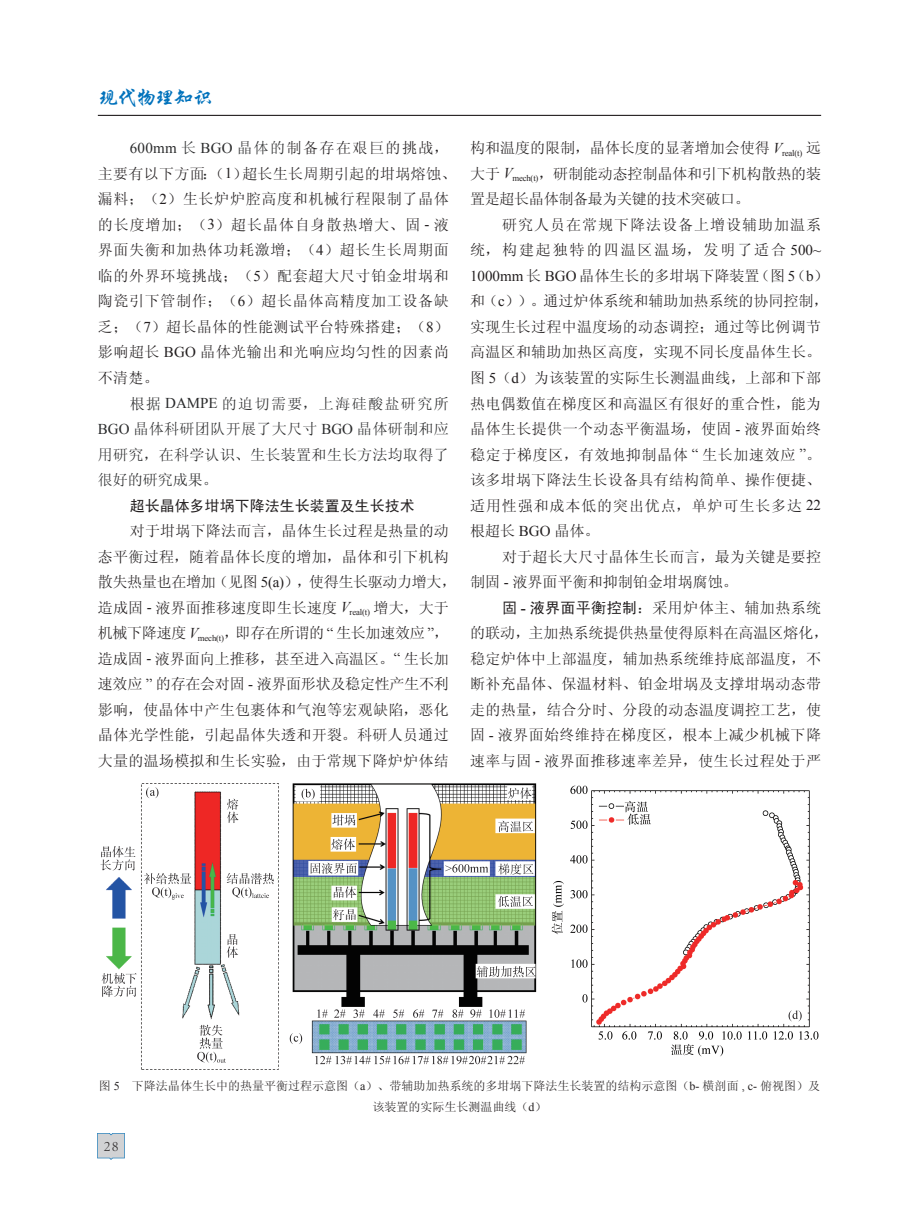
<style>
.page{position:relative;width:919px;height:1217px;background:#fff}
.page>*{position:absolute;margin:0;border:0;box-sizing:border-box;transform-origin:0 0}
.t1{font:21px "FZXKK GBK1 0";letter-spacing:-.1em;color:#0072bc}
.t2{font:15px "Sim Sun";letter-spacing:.02em;color:#231f20}
.t3{font:15px "Sim Sun";color:#231f20}
.t4{font:15px "Sim Sun";letter-spacing:.045em;color:#231f20}
.t5{font:15px "Sim Sun";letter-spacing:-.02em;color:#231f20}
.t6{font:15px "Sim Sun";letter-spacing:.025em;color:#2a2b2c}
.t7{font:15px "Sim Sun";letter-spacing:.06em;color:#231f20}
.t8{font:15px "Sim Sun";letter-spacing:.04em;color:#231f20}
.t9{font:15px "Sim Sun";letter-spacing:-.01em;color:#231f20}
.t10{font:15px "Sim Sun";letter-spacing:-.015em;color:#231f20}
.t11{font:15px "Sim Sun";letter-spacing:.13em;color:#231f20}
.t12{font:15px "Sim Sun";letter-spacing:.1em;color:#231f20}
.t13{font:15px "Sim Sun";letter-spacing:.095em;color:#2a2b2c}
.t14{font:15px "Sim Sun";letter-spacing:.065em;color:#231f20}
.t15{font:15px "Sim Hei";color:#231f20}
.t16{font:15px "Sim Sun";color:#2a2b2c}
.t17{font:300 15px "Adobe Song Std";color:#231f20}
.t18{font:12px/21px "Sim Sun";color:#231f20;text-align:center}
.s1{font-family:"Times New Roman";color:#2a2b2c}
.s2{color:#2a2b2c}
.s3{font-family:"Times New Roman"}
.s4{font-family:"Times New Roman";font-style:italic}
.s5{font-family:"Sim Hei"}
.s6{font-family:"Times New Roman";font-weight:700}
</style>
<div class="page">
<hr style="left:98px;top:115px;width:723px;height:1px;background:#231f20">
<img style="left:98px;top:1133px;width:27px;height:26px">
<img style="left:101px;top:783px;width:717px;height:285px">
<h1 class="t1" style="left:98px;top:87px;width:117px">现代物理知识</h1>
<p class="t12" style="left:130px;top:140px;width:320px"><span class="s1">600mm</span> <span class="s2">长</span> <span class="s1">BGO</span> <span class="s2">晶体的</span>制备存在艰巨的挑战，</p>
<p class="t2" style="left:98px;top:166px;width:360px">主要有以下方面<span class="s2">：</span>（<span class="s3">1</span>）超长生长周期引起的坩埚熔蚀、</p>
<p class="t4" style="left:98px;top:191px;width:352px">漏料；（<span class="s3">2</span>）生长炉炉腔高度和机械行程限制了晶体</p>
<p class="t7" style="left:98px;top:217px;width:352px">的长度增加；（<span class="s3">3</span>）超长晶体自身散热增大、固 <span class="s3">-</span> 液</p>
<p class="t4" style="left:98px;top:242px;width:352px">界面失衡和加热体功耗激增；（<span class="s3">4</span>）超长生长周期面</p>
<p class="t4" style="left:98px;top:268px;width:352px">临的外界环境挑战；（<span class="s3">5</span>）配套超大尺寸铂金坩埚和</p>
<p class="t4" style="left:98px;top:293px;width:352px">陶瓷引下管制作；（<span class="s3">6</span>）超长晶体高精度加工设备缺</p>
<p class="t2" style="left:98px;top:319px;width:352px">乏；（<span class="s3">7</span>）超长晶体的性能测试平台特殊搭建；（<span class="s3">8</span>）</p>
<p class="t8" style="left:98px;top:344px;width:352px">影响超长 <span class="s3">BGO</span> 晶体光输出和光响应均匀性的因素尚</p>
<p class="t2" style="left:98px;top:370px;width:62px">不清楚。</p>
<p class="t13" style="left:130px;top:395px;width:320px">根据 <span class="s3">DAMPE</span> 的迫切需要，上海硅酸盐研究所</p>
<p class="t6" style="left:98px;top:421px;width:352px"><span class="s3">BGO</span> 晶体科研团队开展了大尺寸 <span class="s3">BGO</span> 晶体研制和应</p>
<p class="t6" style="left:98px;top:446px;width:352px">用研究，在科学认识、生长装置和生长方法均取得了</p>
<p class="t16" style="left:98px;top:472px;width:121px">很好的研究成果。</p>
<p class="t15" style="left:130px;top:497px;width:287px">超长晶体多坩埚下降法生长装置及生长技术</p>
<p class="t2" style="left:130px;top:523px;width:320px">对于坩埚下降法而言，晶体生长过程是热量的动</p>
<p class="t2" style="left:98px;top:548px;width:352px">态平衡过程，随着晶体长度的增加，晶体和引下机构</p>
<p class="t5" style="left:98px;top:574px;width:360px">散失热量也在增加（见图 <span class="s3">5(a)</span>），使得生长驱动力增大，</p>
<p class="t2" style="left:98px;top:599px;width:352px">造成固 <span class="s3">-</span> 液界面推移速度即生长速度 <span class="s4">V</span><sub>real(t)</sub> 增大，大于</p>
<p class="t5" style="left:98px;top:625px;width:352px">机械下降速度 <span class="s4">V</span><sub>mech(t)</sub>，即存在所谓的 <span class="s3">“</span> 生长加速效应 <span class="s3">”</span>，</p>
<p class="t3" style="left:98px;top:650px;width:352px">造成固 <span class="s3">-</span> 液界面向上推移，甚至进入高温区。<span class="s3">“</span> 生长加</p>
<p class="t10" style="left:98px;top:676px;width:352px">速效应 <span class="s3">”</span> 的存在会对固 <span class="s3">-</span> 液界面形状及稳定性产生不利</p>
<p class="t2" style="left:98px;top:701px;width:352px">影响，使晶体中产生包裹体和气泡等宏观缺陷，恶化</p>
<p class="t2" style="left:98px;top:727px;width:352px">晶体光学性能，引起晶体失透和开裂。科研人员通过</p>
<p class="t2" style="left:98px;top:752px;width:352px">大量的温场模拟和生长实验，由于常规下降炉炉体结</p>
<p class="t3" style="left:470px;top:140px;width:352px">构和温度的限制，晶体长度的显著增加会使得 <span class="s4">V</span><sub>real(t)</sub> 远</p>
<p class="t9" style="left:470px;top:166px;width:352px">大于 <span class="s4">V</span><sub>mech(t)</sub>，研制能动态控制晶体和引下机构散热的装</p>
<p class="t5" style="left:470px;top:191px;width:281px">置是超长晶体制备最为关键的技术突破口。</p>
<p class="t14" style="left:502px;top:217px;width:320px">研究人员在常规下降法设备上增设辅助加温系</p>
<p class="t11" style="left:470px;top:242px;width:352px">统，构建起独特的四温区温场，发明了适合 <span class="s3">500~</span></p>
<p class="t3" style="left:470px;top:268px;width:360px"><span class="s3">1000mm</span> 长 <span class="s3">BGO</span> 晶体生长的多坩埚下降装置（图 <span class="s3">5</span>（<span class="s3">b</span>）</p>
<p class="t3" style="left:470px;top:293px;width:360px">和（<span class="s3">c</span>））。通过炉体系统和辅助加热系统的协同控制，</p>
<p class="t2" style="left:470px;top:319px;width:352px">实现生长过程中温度场的动态调控；通过等比例调节</p>
<p class="t2" style="left:470px;top:344px;width:352px">高温区和辅助加热区高度，实现不同长度晶体生长。</p>
<p class="t2" style="left:470px;top:370px;width:352px">图 <span class="s3">5</span>（<span class="s3">d</span>）为该装置的实际生长测温曲线，上部和下部</p>
<p class="t2" style="left:470px;top:395px;width:352px">热电偶数值在梯度区和高温区有很好的重合性，能为</p>
<p class="t2" style="left:470px;top:421px;width:352px">晶体生长提供一个动态平衡温场，使固 <span class="s3">-</span> 液界面始终</p>
<p class="t8" style="left:470px;top:446px;width:352px">稳定于梯度区，有效地抑制晶体 <span class="s3">“</span> 生长加速效应 <span class="s3">”</span>。</p>
<p class="t2" style="left:470px;top:472px;width:352px">该多坩埚下降法生长设备具有结构简单、操作便捷、</p>
<p class="t7" style="left:470px;top:497px;width:352px">适用性强和成本低的突出优点，单炉可生长多达 <span class="s3">22</span></p>
<p class="t2" style="left:470px;top:523px;width:131px">根超长 <span class="s3">BGO</span> 晶体。</p>
<p class="t2" style="left:502px;top:548px;width:320px">对于超长大尺寸晶体生长而言，最为关键是要控</p>
<p class="t3" style="left:470px;top:574px;width:269px">制固 <span class="s3">-</span> 液界面平衡和抑制铂金坩埚腐蚀。</p>
<p class="t2" style="left:502px;top:599px;width:320px"><span class="s5">固</span> <span class="s6">-</span> <span class="s5">液界面平衡控制：</span>采用炉体主、辅加热系统</p>
<p class="t3" style="left:470px;top:625px;width:360px">的联动，主加热系统提供热量使得原料在高温区熔化，</p>
<p class="t2" style="left:470px;top:650px;width:352px">稳定炉体中上部温度，辅加热系统维持底部温度，不</p>
<p class="t2" style="left:470px;top:676px;width:352px">断补充晶体、保温材料、铂金坩埚及支撑坩埚动态带</p>
<p class="t2" style="left:470px;top:701px;width:352px">走的热量，结合分时、分段的动态温度调控工艺，使</p>
<p class="t2" style="left:470px;top:727px;width:352px">固 <span class="s3">-</span> 液界面始终维持在梯度区，根本上减少机械下降</p>
<p class="t2" style="left:470px;top:752px;width:352px">速率与固 <span class="s3">-</span> 液界面推移速率差异，使生长过程处于严</p>
<p class="t18" style="left:99px;top:1074px;width:722px">图 <span class="s3">5</span> 下降法晶体生长中的热量平衡过程示意图（<span class="s3">a</span>）、带辅助加热系统的多坩埚下降法生长装置的结构示意图（<span class="s3">b-</span> 横剖面 <span class="s3">, c-</span> 俯视图）及该装置的实际生长测温曲线（<span class="s3">d</span>）</p>
<p class="t17" style="left:104px;top:1136px;width:16px">28</p>
</div>
